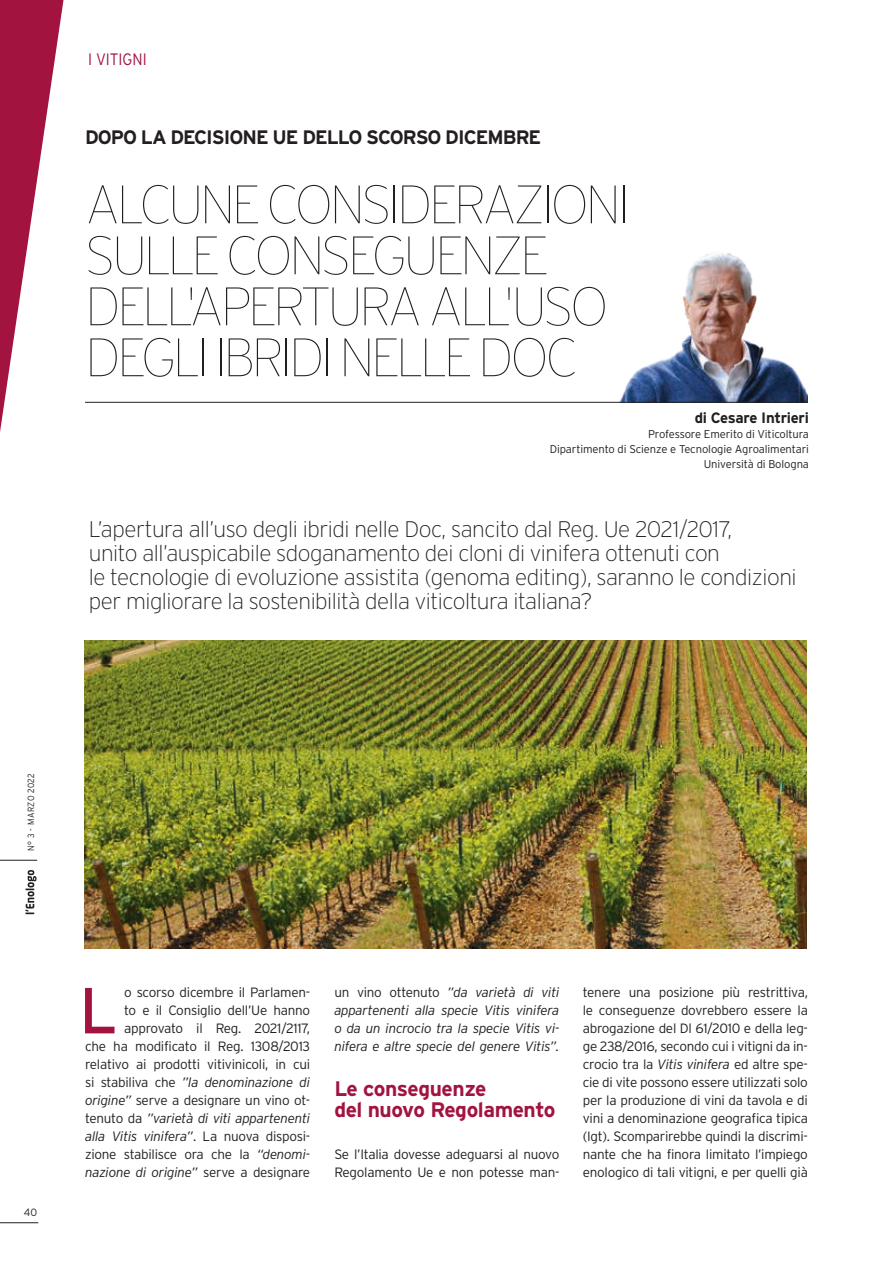
<style>
.page{position:relative;width:893px;height:1263px;background:#fff}
.page>*{position:absolute;margin:0;border:0;box-sizing:border-box;transform-origin:0 0}
.t1{font:64.95px "Interstate";color:#a21340}
.t2{font:100 54px/51px "Interstate";letter-spacing:-.07em;color:#231f20}
.t3{font:200 22.5px/24px "Interstate";letter-spacing:-.02em;color:#231f20}
.t4{font:700 21px/21px "Interstate";letter-spacing:-.02em;color:#a21340}
.t5{font:700 19.5px "Interstate";letter-spacing:-.05em;color:#231f20}
.t6{font:300 16.5px "Interstate";color:#a21340;scale:.9 1}
.t7{font:700 15px "Interstate";letter-spacing:-.02em;color:#231f20}
.t8{font:300 13.5px/18px "Interstate";letter-spacing:-.02em;color:#231f20;text-align:right}
.t9{font:italic 300 13.5px/18px "Interstate";letter-spacing:-.02em;color:#231f20;text-align:justify}
.t10{font:300 11.25px/15px "Interstate";letter-spacing:-.01em;color:#231f20;text-align:right}
.t11{font:300 10.5px "Interstate";color:#231f20}
.t12{font:300 9px "Interstate";letter-spacing:.03em;color:#231f20;scale:.9 1}
.s1{font-style:italic}
.s2{font-style:normal}
.s3{font-weight:700;color:#fff}
</style>
<div class="page">
<svg style="left:26px;top:870px;width:11px;height:44px"></svg>
<hr style="left:0;top:860px;width:37px;height:1px;background:#231f20">
<hr style="left:0;top:1222px;width:38px;height:1px;background:#231f20">
<svg style="left:0;top:0;width:64px;height:432px"></svg>
<img style="left:614px;top:252px;width:194px;height:150px">
<hr style="left:85px;top:402px;width:722px;height:1px;background:#231f20">
<img style="left:85px;top:640px;width:721px;height:308px">
<p class="t6" style="left:88px;top:50px;width:67px">I VITIGNI</p>
<h3 class="t5" style="left:85px;top:126px;width:458px">DOPO LA DECISIONE UE DELLO SCORSO DICEMBRE</h3>
<h2 class="t2" style="left:85px;top:179px;width:546px">ALCUNE CONSIDERAZIONI<br>SULLE CONSEGUENZE<br>DELL'APERTURA ALL'USO<br>DEGLI IBRIDI NELLE DOC</h2>
<p class="t7" style="left:695px;top:409px;width:116px">di Cesare Intrieri</p>
<p class="t10" style="left:550px;top:426px;width:261px">Professore Emerito di Viticoltura<br>Dipartimento di Scienze e Tecnologie Agroalimentari<br>Università di Bologna</p>
<p class="t3" style="left:89px;top:517px;width:709px">L’apertura all’uso degli ibridi nelle Doc, sancito dal Reg. Ue 2021/2017,<br>unito all’auspicabile sdoganamento dei cloni di vinifera ottenuti con<br>le tecnologie di evoluzione assistita (genoma editing), saranno le condizioni per migliorare la sostenibilità della viticoltura italiana?</p>
<p class="t12" style="left:26px;top:851px;width:88px;rotate:-90deg">N° 3 - MARZO 2022</p>
<p class="t11" style="left:24px;top:1206px;width:15px">40</p>
<p class="t8" style="left:85px;top:983px;width:227px">o scorso dicembre il Parlamen-<br>to e il Consiglio dell’Ue hanno approvato il Reg. 2021/2117,<br>che ha modificato il Reg. 1308/2013 relativo ai prodotti vitivinicoli, in cui si stabiliva che <span class="s1">”la denominazione di origine”</span> serve a designare un vino ot&shy;tenuto da <span class="s1">”varietà di viti appartenenti alla Vitis vinifera”</span>. La nuova disposi&shy;zione stabilisce ora che la <span class="s1">“denomi&shy;nazione di origine”</span> serve a designare</p>
<p class="t9" style="left:334px;top:983px;width:227px"><span class="s2">un vino ottenuto</span> ”da varietà di viti appartenenti alla specie Vitis vinifera o da un incrocio tra la specie Vitis vi&shy;nifera e altre specie del genere Vitis”.</p>
<h1 class="t1" style="left:79px;top:974px;width:47px">L<span class="s3">I</span></h1>
<h3 class="t4" style="left:334px;top:1078px;width:223px">Le conseguenze<br>del nuovo Regolamento</h3>
<p class="t8" style="left:334px;top:1145px;width:227px;text-align:left">Se l’Italia dovesse adeguarsi al nuovo<br>Regolamento Ue e non potesse man-</p>
<p class="t8" style="left:583px;top:983px;width:227px;text-align:justify">tenere una posizione più restrittiva, le conseguenze dovrebbero essere la abrogazione del Dl 61/2010 e della leg&shy;ge 238/2016, secondo cui i vitigni da in&shy;crocio tra la <span class="s1">Vitis vinifera</span> ed altre spe&shy;cie di vite possono essere utilizzati solo per la produzione di vini da tavola e di vini a denominazione geografica tipica (Igt). Scomparirebbe quindi la discrimi&shy;nante che ha finora limitato l’impiego enologico di tali vitigni, e per quelli già</p>
</div>
